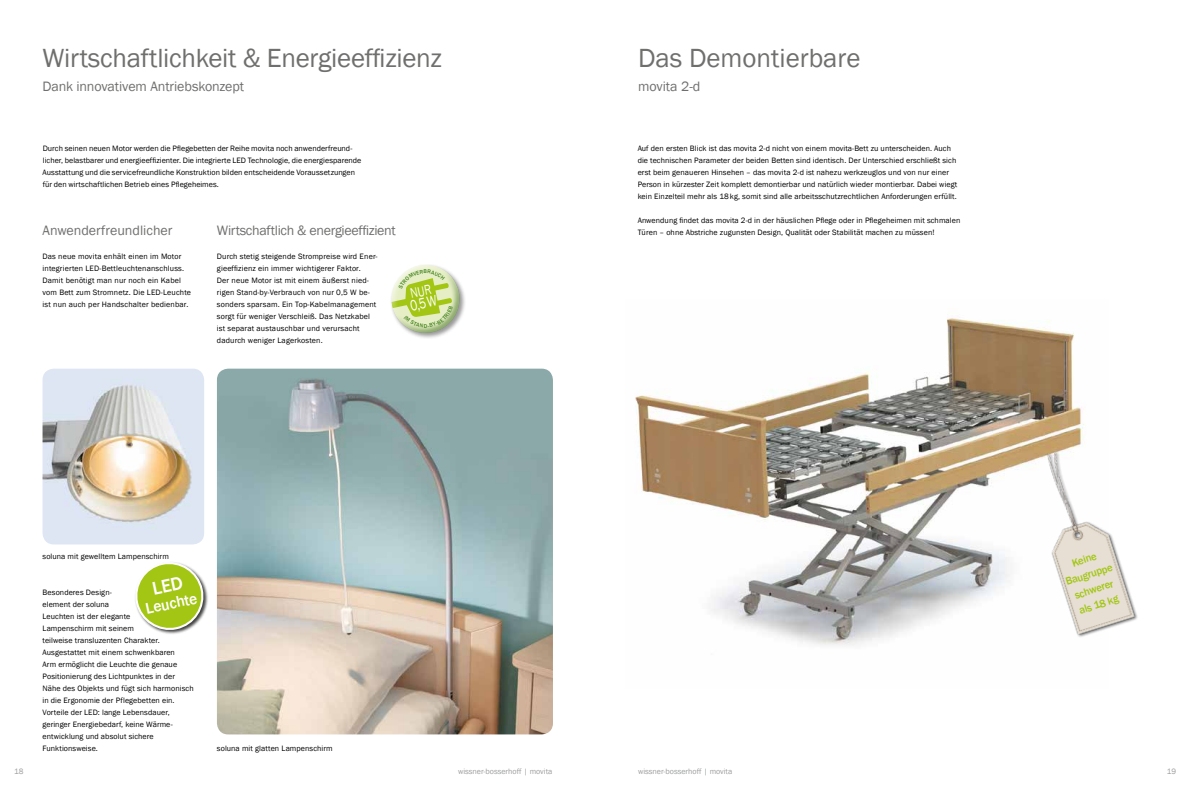
<style>
.page{position:relative;width:1191px;height:794px;background:#fff}
.page>*{position:absolute;margin:0;border:0;box-sizing:border-box;transform-origin:0 0}
.t1{font:27px "Franklin Gothic";letter-spacing:-.01em;color:#6f6f6e}
.t2{font:500 16px "Franklin Gothic";color:#fff}
.t3{font:15.5px "Franklin Gothic";color:#fff;scale:.78 1}
.t4{font:14px "Franklin Gothic";letter-spacing:-.01em;color:#6f6f6e}
.t5{font:500 11px/15.8px "Franklin Gothic";color:#a2c613;text-align:center}
.t6{font:8px/12px "Franklin Gothic";letter-spacing:.01em;color:#000}
.t7{font:8px "Franklin Gothic";color:#9c9d9d}
</style>
<div class="page">
<img style="left:635px;top:318px;width:450px;height:327px">
<img style="left:1019px;top:439px;width:118px;height:199px">
<div style="left:134px;top:561px;width:74px;height:74px;background:#000;opacity:.75"></div>
<img style="left:217px;top:369px;width:336px;height:365px">
<img style="left:43px;top:369px;width:161px;height:175px">
<svg style="left:134px;top:561px;width:71px;height:71px"></svg>
<svg style="left:391px;top:265px;width:74px;height:73px"></svg>
<h1 class="t1" style="left:43px;top:41px;width:401px">Wirtschaftlichkeit &amp; Energieeffizienz</h1>
<h3 class="t4" style="left:43px;top:77px;width:203px">Dank innovativem Antriebskonzept</h3>
<p class="t6" style="left:43px;top:142px;width:320px">Durch seinen neuen Motor werden die Pflegebetten der Reihe movita noch anwenderfreund&shy;licher, belastbarer und energieeffizienter. Die integrierte LED Technologie, die energiesparende Ausstattung und die servicefreundliche Konstruktion bilden entscheidende Voraussetzungen für den wirtschaftlichen Betrieb eines Pflegeheimes.</p>
<h3 class="t4" style="left:43px;top:221px;width:131px">Anwenderfreundlicher</h3>
<h3 class="t4" style="left:217px;top:221px;width:180px">Wirtschaftlich &amp; energieeffizient</h3>
<p class="t6" style="left:43px;top:250px;width:150px">Das neue movita enhält einen im Motor integrierten LED-Bettleuchtenanschluss.<br>Damit benötigt man nur noch ein Kabel vom Bett zum Stromnetz. Die LED-Leuchte ist nun auch per Handschalter bedienbar.</p>
<p class="t6" style="left:217px;top:250px;width:162px">Durch stetig steigende Strompreise wird Ener&shy;gieeffizienz ein immer wichtigerer Faktor.<br>Der neue Motor ist mit einem äußerst nied&shy;rigen Stand-by-Verbrauch von nur 0,5 W be&shy;sonders sparsam. Ein Top-Kabelmanagement sorgt für weniger Verschleiß. Das Netzkabel ist separat austauschbar und verursacht dadurch weniger Lagerkosten.</p>
<h3 class="t3" style="left:408px;top:296px;width:36px;rotate:-12deg">0,5W</h3>
<p class="t6" style="left:43px;top:550px;width:128px">soluna mit gewelltem Lampenschirm</p>
<p class="t6" style="left:43px;top:586px;width:153px">Besonderes Design-<br>element der soluna<br>Leuchten ist der elegante<br>Lampenschirm mit seinem<br>teilweise transluzenten Charakter.<br>Ausgestattet mit einem schwenkbaren<br>Arm ermöglicht die Leuchte die genaue<br>Positionierung des Lichtpunktes in der<br>Nähe des Objekts und fügt sich harmonisch in die Ergonomie der Pflegebetten ein.<br>Vorteile der LED: lange Lebensdauer, geringer Energiebedarf, keine Wärme&shy;entwicklung und absolut sichere<br>Funktionsweise.</p>
<h2 class="t2" style="left:144px;top:599px;width:54px;rotate:-12deg">Leuchte</h2>
<p class="t6" style="left:217px;top:742px;width:117px">soluna mit glatten Lampenschirm</p>
<h1 class="t1" style="left:638px;top:41px;width:224px">Das Demontierbare</h1>
<h3 class="t4" style="left:638px;top:77px;width:64px">movita 2-d</h3>
<p class="t6" style="left:637px;top:142px;width:321px">Auf den ersten Blick ist das movita 2-d nicht von einem movita-Bett zu unterscheiden. Auch die technischen Parameter der beiden Betten sind identisch. Der Unterschied erschließt sich erst beim genaueren Hinsehen – das movita 2-d ist nahezu werkzeuglos und von nur einer Person in kürzester Zeit komplett demontierbar und natürlich wieder montierbar. Dabei wiegt kein Einzelteil mehr als 18kg, somit sind alle arbeitsschutzrechtlichen Anforderungen erfüllt.</p>
<p class="t6" style="left:637px;top:214px;width:324px">Anwendung findet das movita 2-d in der häuslichen Pflege oder in Pflegeheimen mit schmalen<br>Türen – ohne Abstriche zugunsten Design, Qualität oder Stabilität machen zu müssen!</p>
<h3 class="t5" style="left:1058px;top:559px;width:50px;rotate:-18deg">Keine<br>Baugruppe schwerer als 18 kg</h3>
<p class="t7" style="left:14px;top:766px;width:11px">18</p>
<p class="t7" style="left:458px;top:766px;width:96px">wissner-bosserhoff | movita</p>
<p class="t7" style="left:638px;top:766px;width:96px">wissner-bosserhoff | movita</p>
<p class="t7" style="left:1166px;top:766px;width:11px">19</p>
</div>
